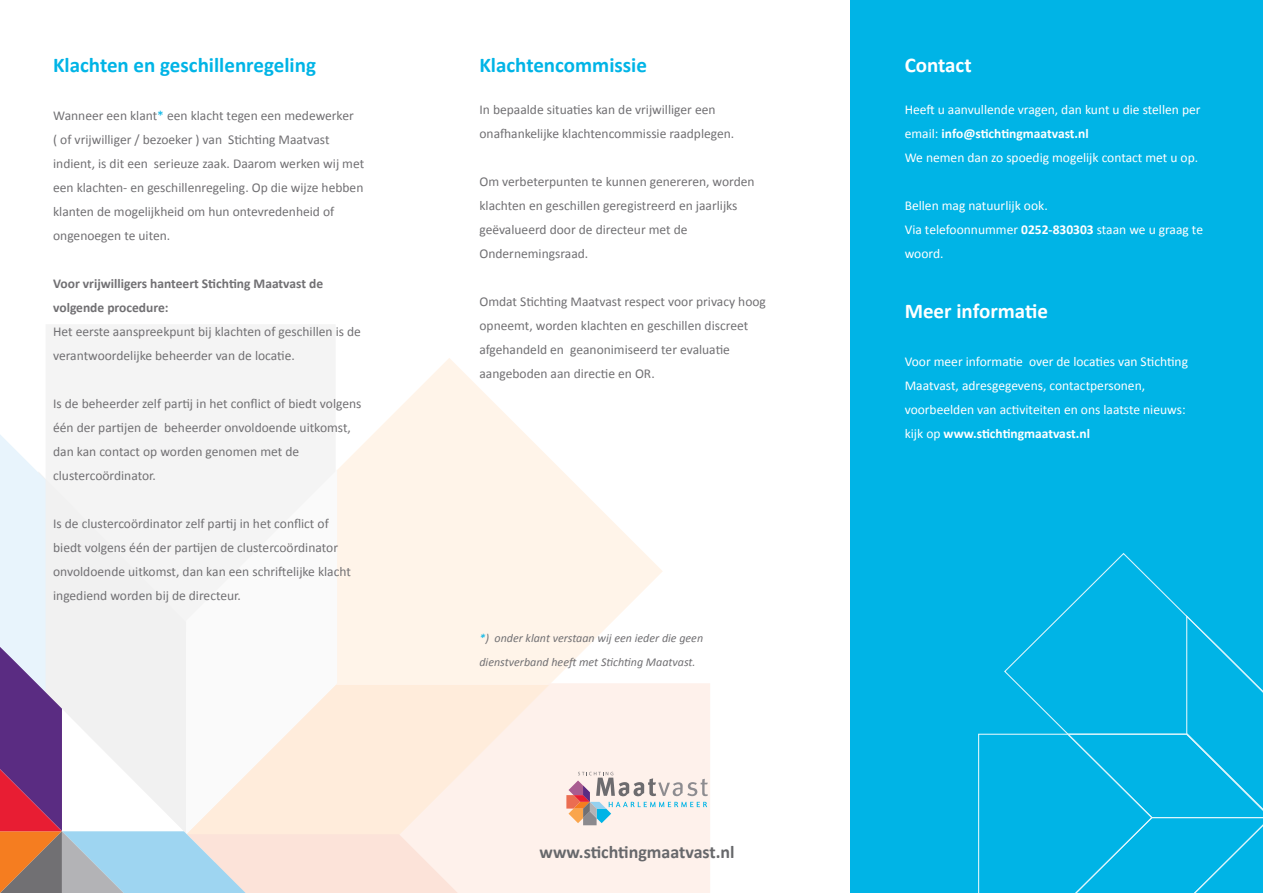
<style>
.page{position:relative;width:1263px;height:893px;background:#fff}
.page>*{position:absolute;margin:0;border:0;box-sizing:border-box;transform-origin:0 0}
.t1{font:700 21px "Calibri";color:#00b4e6}
.t2{font:700 21px "Calibri";color:#fff}
.t3{font:700 18px "Calibri";color:#67686b}
.t4{font:13.5px/24px "Calibri";color:#717073}
.t5{font:13.5px/24px "Calibri";color:#fff}
.t6{font:700 13.5px/24px "Calibri";color:#717073}
.t7{font:italic 12px/24px "Calibri";color:#717073}
.s1{color:#00b4e6}
.s2{font-weight:700}
</style>
<div class="page">
<svg style="left:374px;top:358px;width:289px;height:325px;fill:#fff4e9"></svg>
<div style="left:458px;top:683px;width:252px;height:210px;background:#fef1eb"></div>
<svg style="left:458px;top:685px;width:91px;height:151px;background:#feefe6"></svg>
<div style="left:46px;top:325px;width:289px;height:109px;background:#f4f4f4"></div>
<svg style="left:0;top:434px;width:458px;height:459px"></svg>
<svg style="left:566px;top:772px;width:142px;height:53px;background:#ddd2d0"></svg>
<div style="left:850px;top:0;width:413px;height:893px;background:#00b4e6"></div>
<svg style="left:1062px;top:553px;width:123px;height:61px"></svg>
<svg style="left:978px;top:614px;width:285px;height:279px"></svg>
<h1 class="t1" style="left:53px;top:52px;width:264px">Klachten en geschillenregeling</h1>
<p class="t4" style="left:53px;top:103px;width:313px">Wanneer een klant<span class="s1">*</span> een klacht tegen een medewerker<br>( of vrijwilliger / bezoeker ) van Stichting Maatvast indient, is dit een serieuze zaak. Daarom werken wij met een klachten- en geschillenregeling. Op die wijze hebben klanten de mogelijkheid om hun ontevredenheid of ongenoegen te uiten.</p>
<p class="t6" style="left:53px;top:271px;width:271px">Voor vrijwilligers hanteert Stichting Maatvast de volgende procedure:</p>
<p class="t4" style="left:53px;top:319px;width:309px">Het eerste aanspreekpunt bij klachten of geschillen is de verantwoordelijke beheerder van de locatie.</p>
<p class="t4" style="left:53px;top:391px;width:310px">Is de beheerder zelf partij in het conflict of biedt volgens één der partijen de beheerder onvoldoende uitkomst, dan kan contact op worden genomen met de clustercoördinator.</p>
<p class="t4" style="left:53px;top:511px;width:299px">Is de clustercoördinator zelf partij in het conflict of biedt volgens één der partijen de clustercoördinator onvoldoende uitkomst, dan kan een schriftelijke klacht ingediend worden bij de directeur.</p>
<h1 class="t1" style="left:479px;top:52px;width:169px">Klachtencommissie</h1>
<p class="t4" style="left:479px;top:97px;width:256px">In bepaalde situaties kan de vrijwilliger een onafhankelijke klachtencommissie raadplegen.</p>
<p class="t4" style="left:479px;top:169px;width:277px">Om verbeterpunten te kunnen genereren, worden klachten en geschillen geregistreerd en jaarlijks geëvalueerd door de directeur met de Ondernemingsraad.</p>
<p class="t4" style="left:479px;top:289px;width:288px">Omdat Stichting Maatvast respect voor privacy hoog opneemt, worden klachten en geschillen discreet afgehandeld en geanonimiseerd ter evaluatie aangeboden aan directie en OR.</p>
<p class="t7" style="left:479px;top:626px;width:225px"><span class="s1">*</span>) onder klant verstaan wij een ieder die geen dienstverband heeft met Stichting Maatvast.</p>
<h2 class="t3" style="left:539px;top:841px;width:197px">www.stichtingmaatvast.nl</h2>
<h1 class="t2" style="left:905px;top:52px;width:68px">Contact</h1>
<p class="t5" style="left:905px;top:97px;width:297px">Heeft u aanvullende vragen, dan kunt u die stellen per email: <span class="s2">info@stichtingmaatvast.nl<br></span>We nemen dan zo spoedig mogelijk contact met u op.</p>
<p class="t5" style="left:905px;top:193px;width:300px">Bellen mag natuurlijk ook.<br>Via telefoonnummer <span class="s2">0252-830303</span> staan we u graag te woord.</p>
<h1 class="t2" style="left:905px;top:298px;width:145px">Meer informatie</h1>
<p class="t5" style="left:905px;top:349px;width:285px">Voor meer informatie over de locaties van Stichting Maatvast, adresgegevens, contactpersonen, voorbeelden van activiteiten en ons laatste nieuws: kijk op <span class="s2">www.stichtingmaatvast.nl</span></p>
</div>
